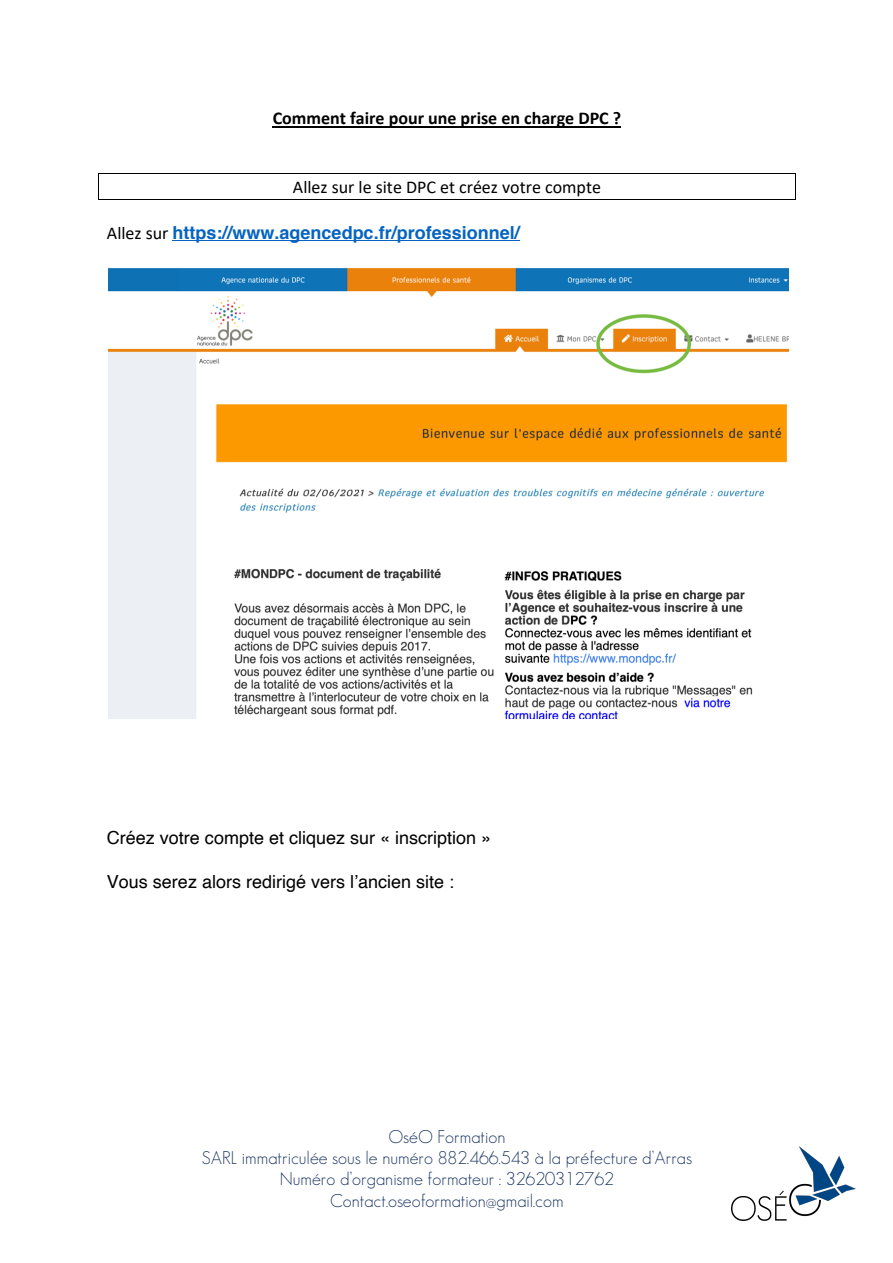
<style>
.page{position:relative;width:893px;height:1263px;background:#fff}
.page>*{position:absolute;margin:0;border:0;box-sizing:border-box;transform-origin:0 0}
.t1{font:300 18px/21.5px "Geosans";color:#1f3864;text-align:center}
.t2{font:18px "Helvetica";color:#000}
.t3{font:700 18px "Helvetica";color:#0563c1}
.t4{font:700 18px "Calibri";color:#000}
.t5{font:18px "Calibri";color:#000}
.s1{font-family:"Calibri";font-weight:400;color:#000}
</style>
<div class="page">
<img style="left:732px;top:1147px;width:124px;height:73px">
<hr style="left:273px;top:126px;width:348px;height:1px;background:#000">
<hr style="left:99px;top:173px;width:696px;height:1px;background:#000">
<hr style="left:99px;top:199px;width:696px;height:1px;background:#000">
<svg style="left:98px;top:173px;width:1px;height:27px"></svg>
<svg style="left:795px;top:173px;width:1px;height:27px"></svg>
<hr style="left:172px;top:240px;width:347px;height:1px;background:#0563c1">
<img style="left:108px;top:268px;width:680px;height:451px">
<p class="t4" style="left:273px;top:107px;width:350px">Comment faire pour une prise en charge DPC ?</p>
<p class="t5" style="left:293px;top:175px;width:310px">Allez sur le site DPC et créez votre compte</p>
<p class="t3" style="left:107px;top:225px;width:414px"><span class="s1">Allez sur</span> https://www.agencedpc.fr/professionnel/</p>
<p class="t2" style="left:107px;top:830px;width:386px">Créez votre compte et cliquez sur « inscription »</p>
<p class="t2" style="left:107px;top:874px;width:349px">Vous serez alors redirigé vers l’ancien site :</p>
<p class="t1" style="left:202px;top:1126px;width:492px">OséO Formation<br>SARL immatriculée sous le numéro 882.466.543 à la préfecture d’Arras Numéro d’organisme formateur : 32620312762<br>Contact.oseoformation@gmail.com</p>
</div>
